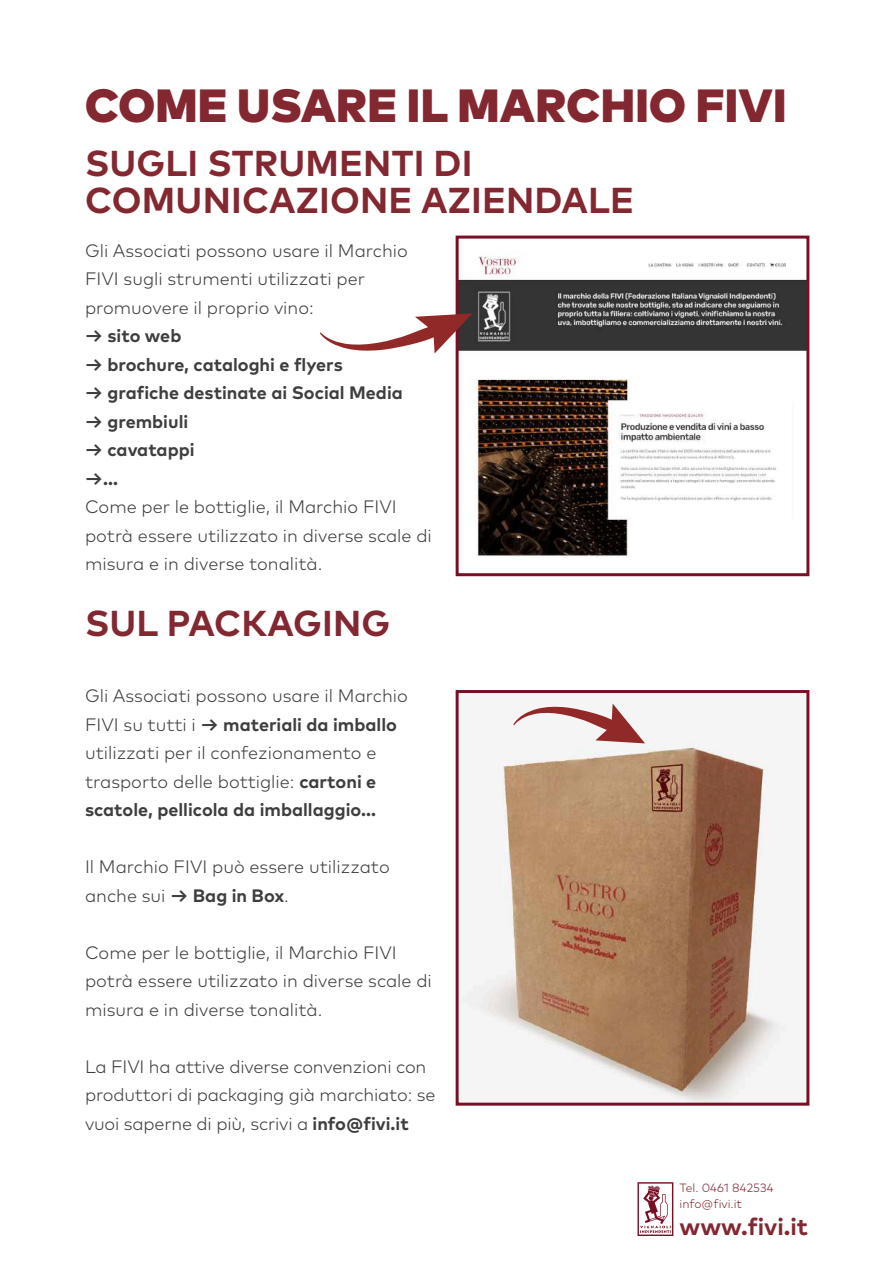
<style>
.page{position:relative;width:893px;height:1263px;background:#fff}
.page>*{position:absolute;margin:0;border:0;box-sizing:border-box;transform-origin:0 0}
.t1{font:900 46.5px "Mark OT";letter-spacing:.005em;color:#832730}
.t2{font:700 36px/37.5px "Mark OT";letter-spacing:.005em;color:#832730}
.t3{font:700 24px "Mark OT";color:#832730}
.t4{font:300 18px/28.5px "Mark OT";color:#3e3e3f}
.t5{font:700 18px "Mark OT";color:#3e3e3f}
.t6{font:300 12px/16.5px "Mark OT";color:#832730}
.s1{font-weight:700}
</style>
<div class="page">
<svg style="left:637px;top:1182px;width:36px;height:54px"></svg>
<img style="left:460px;top:256px;width:345px;height:302px">
<div style="left:456px;top:236px;width:353px;height:340px;border:3px solid #790f24"></div>
<img style="left:461px;top:742px;width:325px;height:360px">
<div style="left:456px;top:690px;width:353px;height:416px;border:3px solid #790f24"></div>
<svg style="left:320px;top:313px;width:152px;height:40px"></svg>
<svg style="left:513px;top:703px;width:132px;height:40px"></svg>
<h1 class="t1" style="left:85px;top:75px;width:703px">COME USARE IL MARCHIO FIVI</h1>
<h2 class="t2" style="left:85px;top:143px;width:551px">SUGLI STRUMENTI DI<br>COMUNICAZIONE AZIENDALE</h2>
<p class="t4" style="left:85px;top:236px;width:324px">Gli Associati possono usare il Marchio<br>FIVI sugli strumenti utilizzati per promuovere il proprio vino:</p>
<p class="t5" style="left:85px;top:324px;width:98px">→ sito web</p>
<p class="t5" style="left:85px;top:353px;width:259px">→ brochure, cataloghi e flyers</p>
<p class="t5" style="left:85px;top:381px;width:319px">→ grafiche destinate ai Social Media</p>
<p class="t5" style="left:85px;top:410px;width:105px">→ grembiuli</p>
<p class="t5" style="left:85px;top:438px;width:111px">→ cavatappi</p>
<p class="t5" style="left:85px;top:467px;width:34px">→…</p>
<p class="t4" style="left:85px;top:492px;width:348px">Come per le bottiglie, il Marchio FIVI potrà essere utilizzato in diverse scale di misura e in diverse tonalità.</p>
<h2 class="t2" style="left:85px;top:604px;width:307px">SUL PACKAGING</h2>
<p class="t4" style="left:85px;top:681px;width:324px">Gli Associati possono usare il Marchio FIVI su tutti i <span class="s1">→ materiali da imballo </span>utilizzati per il confezionamento e trasporto delle bottiglie: <span class="s1">cartoni e scatole, pellicola da imballaggio…</span></p>
<p class="t4" style="left:85px;top:852px;width:306px">Il Marchio FIVI può essere utilizzato anche sui <span class="s1">→ Bag in Box</span>.</p>
<p class="t4" style="left:85px;top:938px;width:348px">Come per le bottiglie, il Marchio FIVI potrà essere utilizzato in diverse scale di misura e in diverse tonalità.</p>
<p class="t4" style="left:85px;top:1052px;width:352px">La FIVI ha attive diverse convenzioni con produttori di packaging già marchiato: se vuoi saperne di più, scrivi a <span class="s1">info@fivi.it</span></p>
<p class="t6" style="left:680px;top:1179px;width:96px">Tel. 0461 842534 info@fivi.it</p>
<h3 class="t3" style="left:680px;top:1211px;width:130px">www.fivi.it</h3>
</div>
